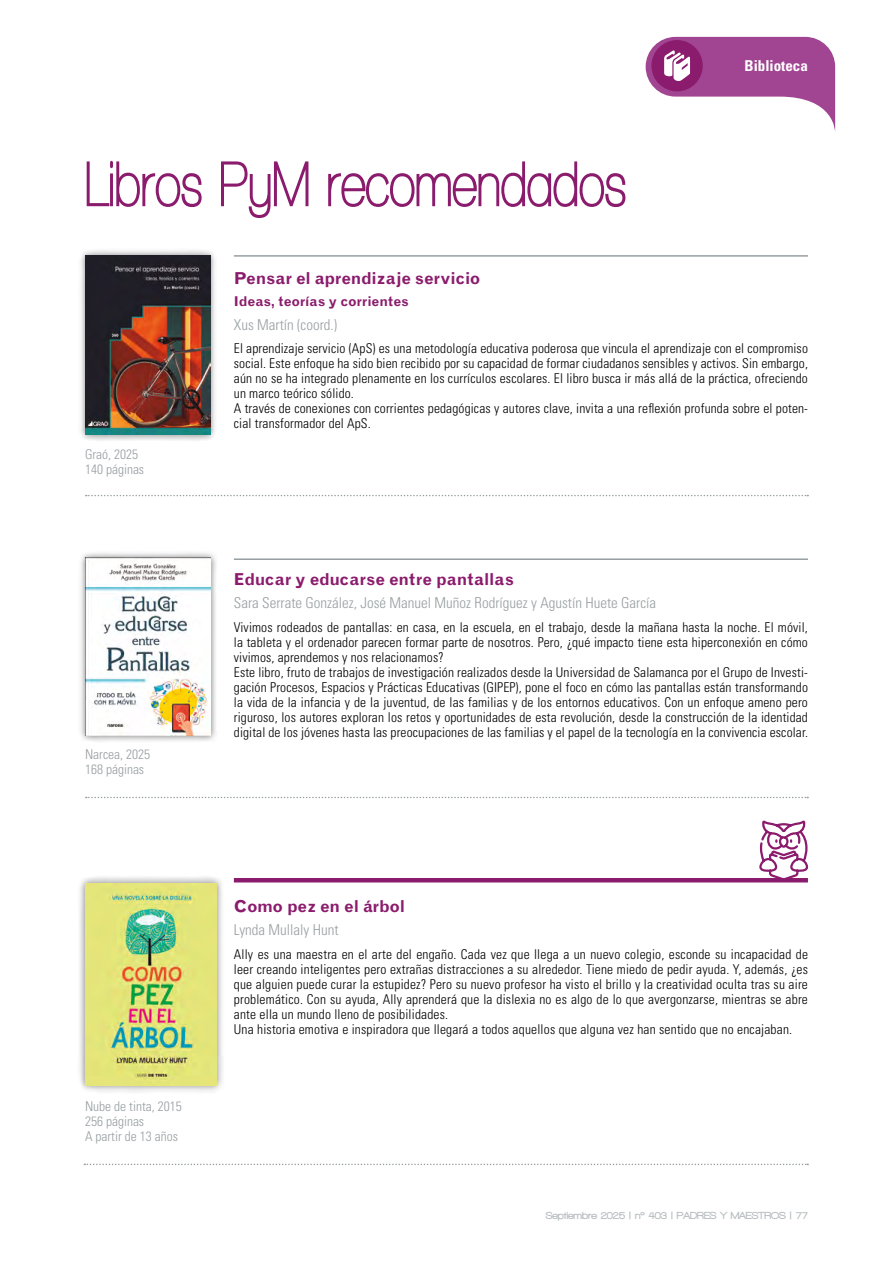
<style>
.page{position:relative;width:893px;height:1263px;background:#fff}
.page>*{position:absolute;margin:0;border:0;box-sizing:border-box;transform-origin:0 0}
._04_Titulos{font:700 condensed 66px "Walkway";color:#8b1c6d}
.Ladillo{font:700 16.5px "Grotesque";color:#8b1c6d}
.Ladillo-2{font:700 16.5px "Grotesque";letter-spacing:-.02em;color:#8b1c6d}
.Autor{font:300 condensed 15px "Univers";color:#989fa2}
.t1{font:700 condensed 15px "Univers";color:#fff}
.Texto_cuadros{font:300 condensed 13.5px/15px "Univers";letter-spacing:.01em;color:#000;text-align:justify}
.Autor-2{font:300 condensed 13.5px "Univers";color:#989fa2}
.Ladillo-3{font:700 13.5px "Grotesque";color:#8b1c6d}
.t2{font:900 10.5px "Walkway";color:#b7bdc0}
</style>
<div class="page">
<svg style="left:646px;top:37px;width:189px;height:93px"></svg>
<hr style="left:234px;top:255px;width:574px;height:2px;background:#989fa2">
<hr style="left:234px;top:558px;width:574px;height:2px;background:#989fa2">
<hr style="left:234px;top:878px;width:574px;height:4px;background:#8b1c6d">
<svg style="left:86px;top:495px;width:722px;height:1px"></svg>
<svg style="left:86px;top:797px;width:722px;height:1px"></svg>
<svg style="left:84px;top:1163px;width:724px;height:2px"></svg>
<div style="left:78px;top:551px;width:140px;height:192px;background:#000;opacity:.5"></div>
<img style="left:85px;top:558px;width:126px;height:178px">
<div style="left:78px;top:248px;width:139px;height:194px;background:#000;opacity:.5"></div>
<img style="left:85px;top:255px;width:125px;height:180px">
<div style="left:77px;top:875px;width:148px;height:218px;background:#000;opacity:.5"></div>
<img style="left:85px;top:883px;width:132px;height:203px">
<svg style="left:759px;top:820px;width:50px;height:58px"></svg>
<p class="_04_Titulos" style="left:85px;top:148px;width:543px">Libros PyM recomendados</p>
<p class="t1" style="left:745px;top:56px;width:65px">Biblioteca</p>
<p class="Autor-2" style="left:85px;top:446px;width:55px">Graó, 2025</p>
<p class="Autor-2" style="left:85px;top:461px;width:61px">140 páginas</p>
<p class="Autor-2" style="left:85px;top:746px;width:67px">Narcea, 2025</p>
<p class="Autor-2" style="left:85px;top:761px;width:61px">168 páginas</p>
<p class="Autor-2" style="left:85px;top:1098px;width:98px">Nube de tinta, 2015</p>
<p class="Autor-2" style="left:85px;top:1113px;width:61px">256 páginas</p>
<p class="Autor-2" style="left:85px;top:1128px;width:94px">A partir de 13 años</p>
<p class="Ladillo" style="left:234px;top:269px;width:248px">Pensar el aprendizaje servicio</p>
<p class="Ladillo-3" style="left:234px;top:294px;width:176px">Ideas, teorías y corrientes</p>
<p class="Autor" style="left:234px;top:316px;width:105px">Xus Martín (coord.)</p>
<p class="Texto_cuadros" style="left:234px;top:341px;width:576px">El aprendizaje servicio (ApS) es una metodología educativa poderosa que vincula el aprendizaje con el compromiso social. Este enfoque ha sido bien recibido por su capacidad de formar ciudadanos sensibles y activos. Sin embargo, aún no se ha integrado plenamente en los currículos escolares. El libro busca ir más allá de la práctica, ofreciendo un marco teórico sólido.</p>
<p class="Texto_cuadros" style="left:234px;top:401px;width:576px">A través de conexiones con corrientes pedagógicas y autores clave, invita a una reflexión profunda sobre el poten&shy;cial transformador del ApS.</p>
<p class="Ladillo" style="left:234px;top:569px;width:281px">Educar y educarse entre pantallas</p>
<p class="Autor" style="left:234px;top:594px;width:424px">Sara Serrate González, José Manuel Muñoz Rodríguez y Agustín Huete García</p>
<p class="Texto_cuadros" style="left:234px;top:619px;width:576px">Vivimos rodeados de pantallas: en casa, en la escuela, en el trabajo, desde la mañana hasta la noche. El móvil, la tableta y el ordenador parecen formar parte de nosotros. Pero, ¿qué impacto tiene esta hiperconexión en cómo vivimos, aprendemos y nos relacionamos?</p>
<p class="Texto_cuadros" style="left:234px;top:664px;width:576px">Este libro, fruto de trabajos de investigación realizados desde la Universidad de Salamanca por el Grupo de Investi&shy;gación Procesos, Espacios y Prácticas Educativas (GIPEP), pone el foco en cómo las pantallas están transformando la vida de la infancia y de la juventud, de las familias y de los entornos educativos. Con un enfoque ameno pero riguroso, los autores exploran los retos y oportunidades de esta revolución, desde la construcción de la identidad digital de los jóvenes hasta las preocupaciones de las familias y el papel de la tecnología en la convivencia escolar.</p>
<p class="Ladillo-2" style="left:234px;top:896px;width:173px">Como pez en el árbol</p>
<p class="Autor" style="left:234px;top:921px;width:106px">Lynda Mullaly Hunt</p>
<p class="Texto_cuadros" style="left:234px;top:946px;width:576px">Ally es una maestra en el arte del engaño. Cada vez que llega a un nuevo colegio, esconde su incapacidad de leer creando inteligentes pero extrañas distracciones a su alrededor. Tiene miedo de pedir ayuda. Y, además, ¿es que alguien puede curar la estupidez? Pero su nuevo profesor ha visto el brillo y la creatividad oculta tras su aire problemático. Con su ayuda, Ally aprenderá que la dislexia no es algo de lo que avergonzarse, mientras se abre ante ella un mundo lleno de posibilidades.</p>
<p class="Texto_cuadros" style="left:234px;top:1021px;width:560px">Una historia emotiva e inspiradora que llegará a todos aquellos que alguna vez han sentido que no encajaban.</p>
<p class="t2" style="left:546px;top:1209px;width:264px">Septiembre 2025 | nº 403 | PADRES Y MAESTROS | 77</p>
</div>
